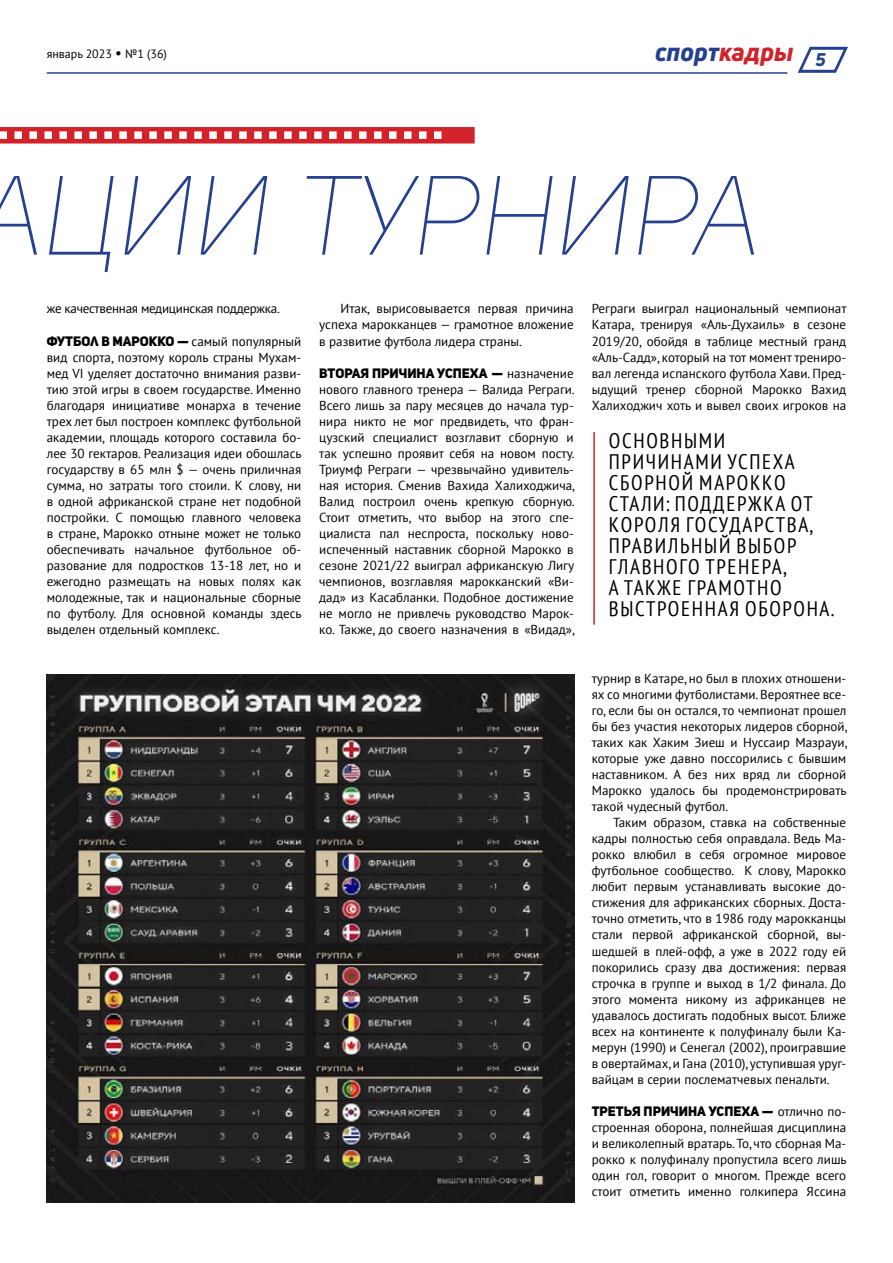
<style>
.page{position:relative;width:893px;height:1263px;background:#fff}
.page>*{position:absolute;margin:0;border:0;box-sizing:border-box;transform-origin:0 0}
.t1{font:111px "Uni Sans Demo Thin Italic CAPS";color:#25408f}
.t2{font:italic 800 25.5px "Uni Neue";color:#25408f}
.t3{font:condensed 21px/21px "PT Sans";letter-spacing:.08em;color:#000}
.t4{font:13.5px "Uni Sans Demo Heavy CAPS";color:#000}
.t5{font:13.05px/16px "PT Sans";color:#000;text-align:justify}
.t6{font:13.05px "PT Sans";letter-spacing:-.02em;color:#000}
.t7{font:12px "PT Sans";color:#000}
.s1{font-size:15px}
.s2{color:#d2232a}
.s3{font-family:"PT Sans";font-size:13.05px}
</style>
<div class="page">
<svg style="left:797px;top:46px;width:51px;height:27px"></svg>
<hr style="left:47px;top:72px;width:740px;height:2px;background:#25408f">
<div style="left:0;top:127px;width:475px;height:17px;background:#d2232a"></div>
<svg style="left:0;top:131px;width:442px;height:8px"></svg>
<img style="left:47px;top:675px;width:527px;height:527px">
<hr style="left:593px;top:432px;width:2px;height:193px;background:#d2232a">
<p class="t7" style="left:47px;top:46px;width:122px">январь 2023 <span class="s1">•</span> №1 (36)</p>
<h2 class="t2" style="left:655px;top:35px;width:172px">спорт<span class="s2">кадры</span> <sub>5</sub></h2>
<h1 class="t1" style="left:-23px;top:152px;width:785px">ации турнира</h1>
<p class="t6" style="left:47px;top:300px;width:235px">же качественная медицинская поддержка.</p>
<p class="t4" style="left:47px;top:332px;width:256px">Футбол в Марокко — <span class="s3">самый популярный</span></p>
<p class="t5" style="left:47px;top:349px;width:256px">вид спорта, поэтому король страны Мухам&shy;мед VI уделяет достаточно внимания разви&shy;тию этой игры в своем государстве. Именно благодаря инициативе монарха в течение трех лет был построен комплекс футбольной академии, площадь которого составила бо&shy;лее 30 гектаров. Реализация идеи обошлась государству в 65 млн $ — очень приличная сумма, но затраты того стоили. К слову, ни в одной африканской стране нет подобной постройки. С помощью главного человека в стране, Марокко отныне может не только обеспечивать начальное футбольное об&shy;разование для подростков 13-18 лет, но и ежегодно размещать на новых полях как молодежные, так и национальные сборные по футболу. Для основной команды здесь выделен отдельный комплекс.</p>
<p class="t5" style="left:319px;top:300px;width:256px;text-indent:21px">Итак, вырисовывается первая причина успеха марокканцев — грамотное вложение в развитие футбола лидера страны.</p>
<p class="t4" style="left:319px;top:364px;width:256px">Вторая причина успеха — <span class="s3">назначение</span></p>
<p class="t5" style="left:319px;top:381px;width:257px">нового главного тренера — Валида Реграги.<br>Всего лишь за пару месяцев до начала тур&shy;нира никто не мог предвидеть, что фран&shy;цузский специалист возглавит сборную и так успешно проявит себя на новом посту.<br>Триумф Реграги — чрезвычайно удивитель&shy;ная история. Сменив Вахида Халиходжича, Валид построил очень крепкую сборную.<br>Стоит отметить, что выбор на этого спе&shy;циалиста пал неспроста, поскольку ново&shy;испеченный наставник сборной Марокко в сезоне 2021/22 выиграл африканскую Лигу чемпионов, возглавляя марокканский «Ви&shy;дад» из Касабланки. Подобное достижение не могло не привлечь руководство Марок&shy;ко. Также, до своего назначения в «Видад»,</p>
<p class="t5" style="left:592px;top:300px;width:256px">Реграги выиграл национальный чемпионат Катара, тренируя «Аль-Духаиль» в сезоне 2019/20, обойдя в таблице местный гранд «Аль-Садд», который на тот момент трениро&shy;вал легенда испанского футбола Хави. Пред&shy;ыдущий тренер сборной Марокко Вахид Халиходжич хоть и вывел своих игроков на</p>
<h3 class="t3" style="left:609px;top:429px;width:227px">Основными причинами успеха сборной Марокко стали: поддержка от короля государства, правильный выбор главного тренера,<br>а также грамотно выстроенная оборона.</h3>
<p class="t5" style="left:592px;top:670px;width:257px">турнир в Катаре, но был в плохих отношени&shy;ях со многими футболистами. Вероятнее все&shy;го, если бы он остался, то чемпионат прошел бы без участия некоторых лидеров сборной, таких как Хаким Зиеш и Нуссаир Мазрауи, которые уже давно поссорились с бывшим наставником. А без них вряд ли сборной Марокко удалось бы продемонстрировать такой чудесный футбол.</p>
<p class="t5" style="left:592px;top:814px;width:256px;text-indent:21px">Таким образом, ставка на собственные кадры полностью себя оправдала. Ведь Ма&shy;рокко влюбил в себя огромное мировое футбольное сообщество. К слову, Марокко любит первым устанавливать высокие до&shy;стижения для африканских сборных. Доста&shy;точно отметить, что в 1986 году марокканцы стали первой африканской сборной, вы&shy;шедшей в плей-офф, а уже в 2022 году ей покорились сразу два достижения: первая строчка в группе и выход в 1/2 финала. До этого момента никому из африканцев не удавалось достигать подобных высот. Ближе всех на континенте к полуфиналу были Ка&shy;мерун (1990) и Сенегал (2002), проигравшие в овертаймах, и Гана (2010), уступившая уруг&shy;вайцам в серии послематчевых пенальти.</p>
<p class="t4" style="left:592px;top:1102px;width:256px">Третья причина успеха — <span class="s3">отлично по-</span></p>
<p class="t5" style="left:592px;top:1119px;width:256px">строенная оборона, полнейшая дисциплина и великолепный вратарь. То, что сборная Ма&shy;рокко к полуфиналу пропустила всего лишь один гол, говорит о многом. Прежде всего стоит отметить именно голкипера Яссина</p>
</div>
